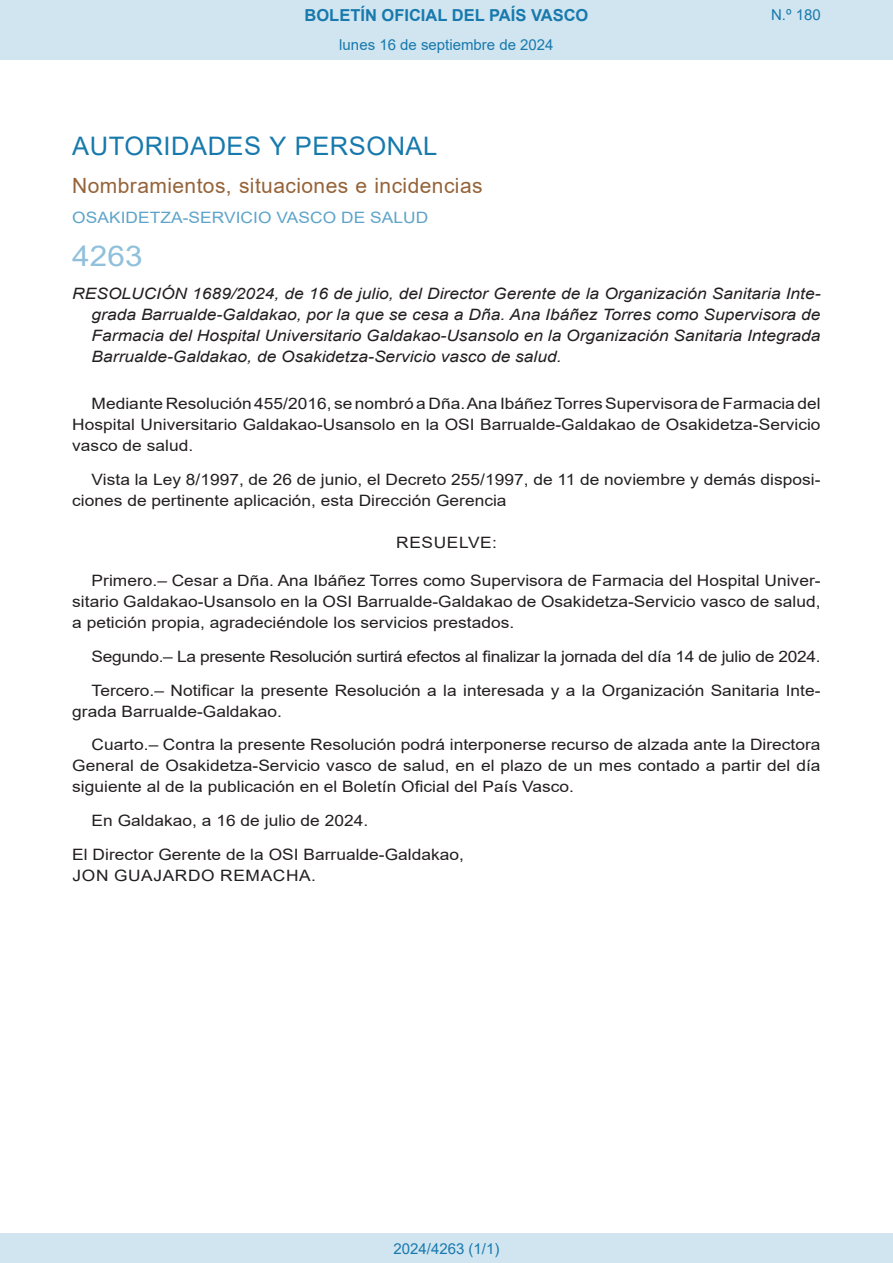
<style>
.page{position:relative;width:893px;height:1263px;background:#fff}
.page>*{position:absolute;margin:0;border:0;box-sizing:border-box;transform-origin:0 0}
.BOPVOrden{font:28.5px "Arial";color:#90c0db;scale:1.11 1}
.BOPVSeccion{font:25.5px "Arial";letter-spacing:.02em;color:#1879ad}
.BOPVSubseccion{font:21px "Arial";letter-spacing:.02em;color:#956338}
.t1{font:700 16.5px "Arial";color:#1879ad}
.BOPVDetalle{font:15.6px/21px "Arial";color:#231f20;text-align:justify;scale:1.11 1}
.BOPVTitulo{font:italic 15.6px/21px "Arial";color:#231f20;text-align:justify;scale:1.11 1}
.BOPVDetalle-2{font:15.6px "Arial";letter-spacing:-.02em;color:#231f20;scale:1.11 1}
.BOPVFirmaPuesto{font:15.6px "Arial";color:#231f20;scale:1.11 1}
.BOPVOrganismo{font:15.6px "Arial";letter-spacing:.005em;color:#5ea4ca;scale:1.11 1}
.BOPVFirmaLugFec{font:15.6px "Arial";color:#231f20;scale:1.11 1}
.BOPVFirmaNombre{font:15.6px "Arial";letter-spacing:.035em;color:#231f20;scale:1.11 1}
.BOPVClave{font:15.6px "Arial";letter-spacing:.035em;color:#231f20;scale:1.11 1}
.Paginacion_Centro{font:15px "Arial";color:#1879ad}
</style>
<div class="page">
<div style="left:0;top:0;width:893px;height:60px;background:#d0e5f0"></div>
<div style="left:0;top:1233px;width:893px;height:30px;background:#d0e5f0"></div>
<p class="t1" style="left:305px;top:3px;width:285px">BOLETÍN OFICIAL DEL PAÍS VASCO</p>
<p class="Paginacion_Centro" style="left:339px;top:35px;width:216px">lunes 16 de septiembre de 2024</p>
<p class="Paginacion_Centro" style="left:771px;top:5px;width:51px">N.º 180</p>
<p class="BOPVSeccion" style="left:72px;top:128px;width:366px">AUTORIDADES Y PERSONAL</p>
<p class="BOPVSubseccion" style="left:72px;top:171px;width:412px">Nombramientos, situaciones e incidencias</p>
<p class="BOPVOrganismo" style="left:72px;top:207px;width:322px">OSAKIDETZA-SERVICIO VASCO DE SALUD</p>
<p class="BOPVOrden" style="left:72px;top:236px;width:65px">4263</p>
<p class="BOPVTitulo" style="left:92px;top:284px;width:658px;text-indent:-19px">RESOLUCIÓN 1689/2024, de 16 de julio, del Director Gerente de la Organización Sanitaria Inte&shy;grada Barrualde-Galdakao, por la que se cesa a Dña. Ana Ibáñez Torres como Supervisora de Farmacia del Hospital Universitario Galdakao-Usansolo en la Organización Sanitaria Integrada Barrualde-Galdakao, de Osakidetza-Servicio vasco de salud.</p>
<p class="BOPVDetalle" style="left:72px;top:393px;width:676px;text-indent:19px">Mediante Resolución 455/2016, se nombró a Dña. Ana Ibáñez Torres Supervisora de Farmacia del Hospital Universitario Galdakao-Usansolo en la OSI Barrualde-Galdakao de Osakidetza-Servicio vasco de salud.</p>
<p class="BOPVDetalle" style="left:72px;top:469px;width:676px;text-indent:19px">Vista la Ley 8/1997, de 26 de junio, el Decreto 255/1997, de 11 de noviembre y demás disposi&shy;ciones de pertinente aplicación, esta Dirección Gerencia</p>
<p class="BOPVClave" style="left:396px;top:532px;width:92px">RESUELVE:</p>
<p class="BOPVDetalle" style="left:72px;top:570px;width:676px;text-indent:19px">Primero.– Cesar a Dña. Ana Ibáñez Torres como Supervisora de Farmacia del Hospital Univer&shy;sitario Galdakao-Usansolo en la OSI Barrualde-Galdakao de Osakidetza-Servicio vasco de salud, a petición propia, agradeciéndole los servicios prestados.</p>
<p class="BOPVDetalle-2" style="left:92px;top:645px;width:658px">Segundo.– La presente Resolución surtirá efectos al finalizar la jornada del día 14 de julio de 2024.</p>
<p class="BOPVDetalle" style="left:72px;top:679px;width:676px;text-indent:19px">Tercero.– Notificar la presente Resolución a la interesada y a la Organización Sanitaria Inte&shy;grada Barrualde-Galdakao.</p>
<p class="BOPVDetalle" style="left:72px;top:734px;width:676px;text-indent:19px">Cuarto.– Contra la presente Resolución podrá interponerse recurso de alzada ante la Directora General de Osakidetza-Servicio vasco de salud, en el plazo de un mes contado a partir del día siguiente al de la publicación en el Boletín Oficial del País Vasco.</p>
<p class="BOPVFirmaLugFec" style="left:92px;top:810px;width:251px">En Galdakao, a 16 de julio de 2024.</p>
<p class="BOPVFirmaPuesto" style="left:72px;top:843px;width:354px">El Director Gerente de la OSI Barrualde-Galdakao,</p>
<p class="BOPVFirmaNombre" style="left:73px;top:864px;width:221px">JON GUAJARDO REMACHA.</p>
<p class="Paginacion_Centro" style="left:393px;top:1238px;width:107px">2024/4263 (1/1)</p>
</div>
